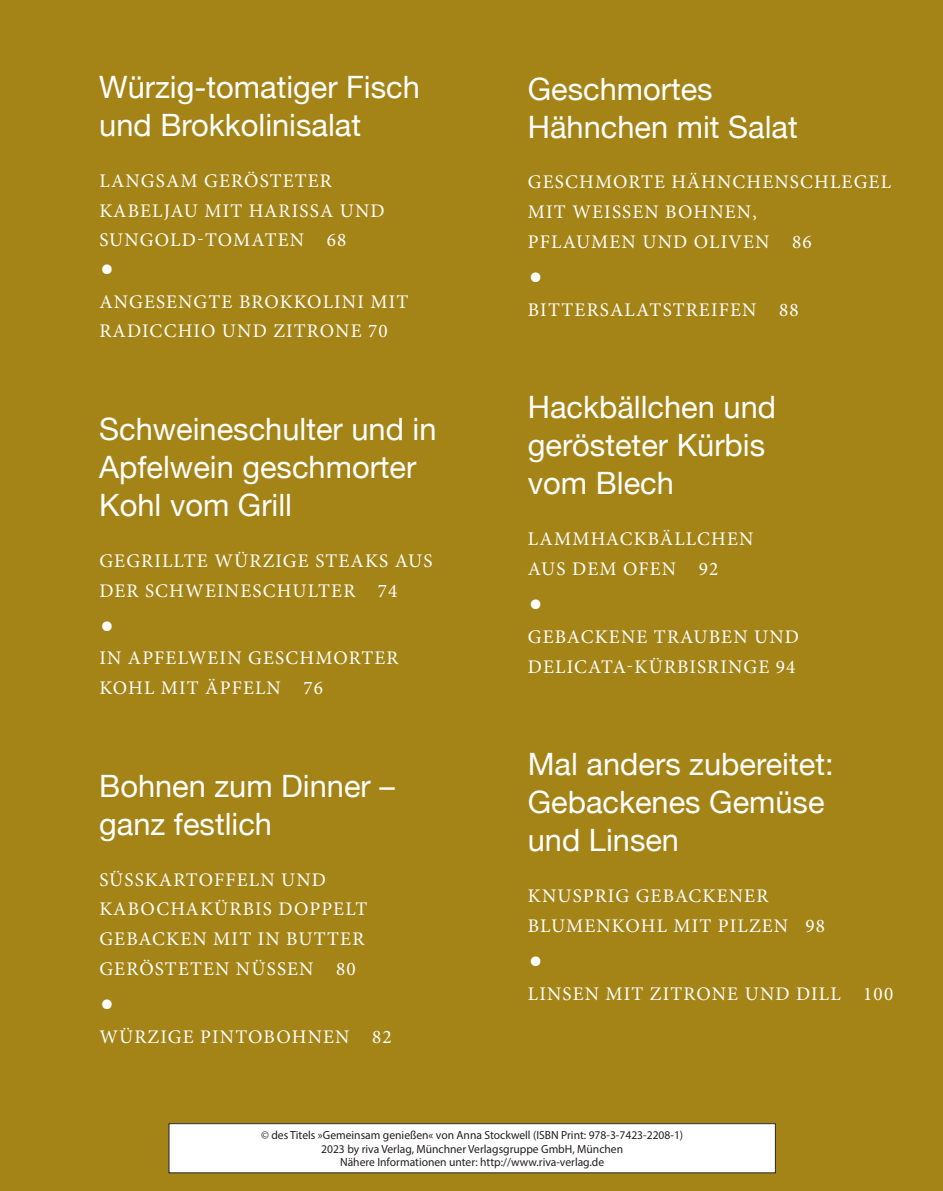
<style>
.page{position:relative;width:943px;height:1191px;background:#a58417}
.page>*{position:absolute;margin:0;border:0;box-sizing:border-box;transform-origin:0 0}
.t1{font:43.75px "Helvetica Neue";color:#fff}
.t2{font:30.8px/38px "Helvetica Neue";color:#fff}
.t3{font:19.25px/29.8px "Minion Pro";letter-spacing:.06em;color:#fff}
.t4{font:11.72px/13.8px "Myriad Pro";color:#231f20;text-align:center}
</style>
<div class="page">
<div style="left:169px;top:1123px;width:606px;height:49px;background:#fff"></div>
<div style="left:168px;top:1123px;width:607px;height:50px;border:1px solid #231f20"></div>
<h2 class="t2" style="left:99px;top:70px;width:322px">Würzig-tomatiger Fisch und Brokkolinisalat</h2>
<p class="t3" style="left:99px;top:166px;width:287px">LANGSAM GERÖSTETER<br>KABELJAU MIT HARISSA UND<br>SUNGOLD-TOMATEN 68</p>
<h1 class="t1" style="left:99px;top:238px;width:17px">•</h1>
<p class="t3" style="left:99px;top:287px;width:310px">ANGESENGTE BROKKOLINI MIT<br>RADICCHIO UND ZITRONE 70</p>
<h2 class="t2" style="left:99px;top:412px;width:339px">Schweineschulter und in<br>Apfelwein geschmorter<br>Kohl vom Grill</h2>
<p class="t3" style="left:99px;top:546px;width:335px">GEGRILLTE WÜRZIGE STEAKS AUS<br>DER SCHWEINESCHULTER 74</p>
<h1 class="t1" style="left:99px;top:594px;width:17px">•</h1>
<p class="t3" style="left:99px;top:643px;width:300px">IN APFELWEIN GESCHMORTER<br>KOHL MIT ÄPFELN 76</p>
<h2 class="t2" style="left:99px;top:768px;width:297px">Bohnen zum Dinner – ganz festlich</h2>
<p class="t3" style="left:99px;top:864px;width:270px">SÜSSKARTOFFELN UND<br>KABOCHAKÜRBIS DOPPELT<br>GEBACKEN MIT IN BUTTER<br>GERÖSTETEN NÜSSEN 80</p>
<h1 class="t1" style="left:99px;top:972px;width:17px">•</h1>
<p class="t3" style="left:99px;top:1021px;width:294px">WÜRZIGE PINTOBOHNEN 82</p>
<h2 class="t2" style="left:528px;top:71px;width:271px">Geschmortes<br>Hähnchen mit Salat</h2>
<p class="t3" style="left:528px;top:167px;width:364px">GESCHMORTE HÄHNCHENSCHLEGEL<br>MIT WEISSEN BOHNEN,<br>PFLAUMEN UND OLIVEN 86</p>
<h1 class="t1" style="left:528px;top:246px;width:17px">•</h1>
<p class="t3" style="left:528px;top:295px;width:272px">BITTERSALATSTREIFEN 88</p>
<h2 class="t2" style="left:528px;top:390px;width:250px">Hackbällchen und gerösteter Kürbis vom Blech</h2>
<p class="t3" style="left:528px;top:524px;width:227px">LAMMHACKBÄLLCHEN<br>AUS DEM OFEN 92</p>
<h1 class="t1" style="left:528px;top:573px;width:17px">•</h1>
<p class="t3" style="left:528px;top:622px;width:273px">GEBACKENE TRAUBEN UND<br>DELICATA-KÜRBISRINGE 94</p>
<h2 class="t2" style="left:528px;top:747px;width:307px">Mal anders zubereitet:<br>Gebackenes Gemüse und Linsen</h2>
<p class="t3" style="left:528px;top:881px;width:298px">KNUSPRIG GEBACKENER<br>BLUMENKOHL MIT PILZEN 98</p>
<h1 class="t1" style="left:528px;top:929px;width:17px">•</h1>
<p class="t3" style="left:528px;top:978px;width:367px">LINSEN MIT ZITRONE UND DILL 100</p>
<p class="t4" style="left:261px;top:1127px;width:423px">© des Titels »Gemeinsam genießen« von Anna Stockwell (ISBN Print: 978-3-7423-2208-1)<br>2023 by riva Verlag, Münchner Verlagsgruppe GmbH, München<br>Nähere Informationen unter: http://www.riva-verlag.de</p>
</div>
